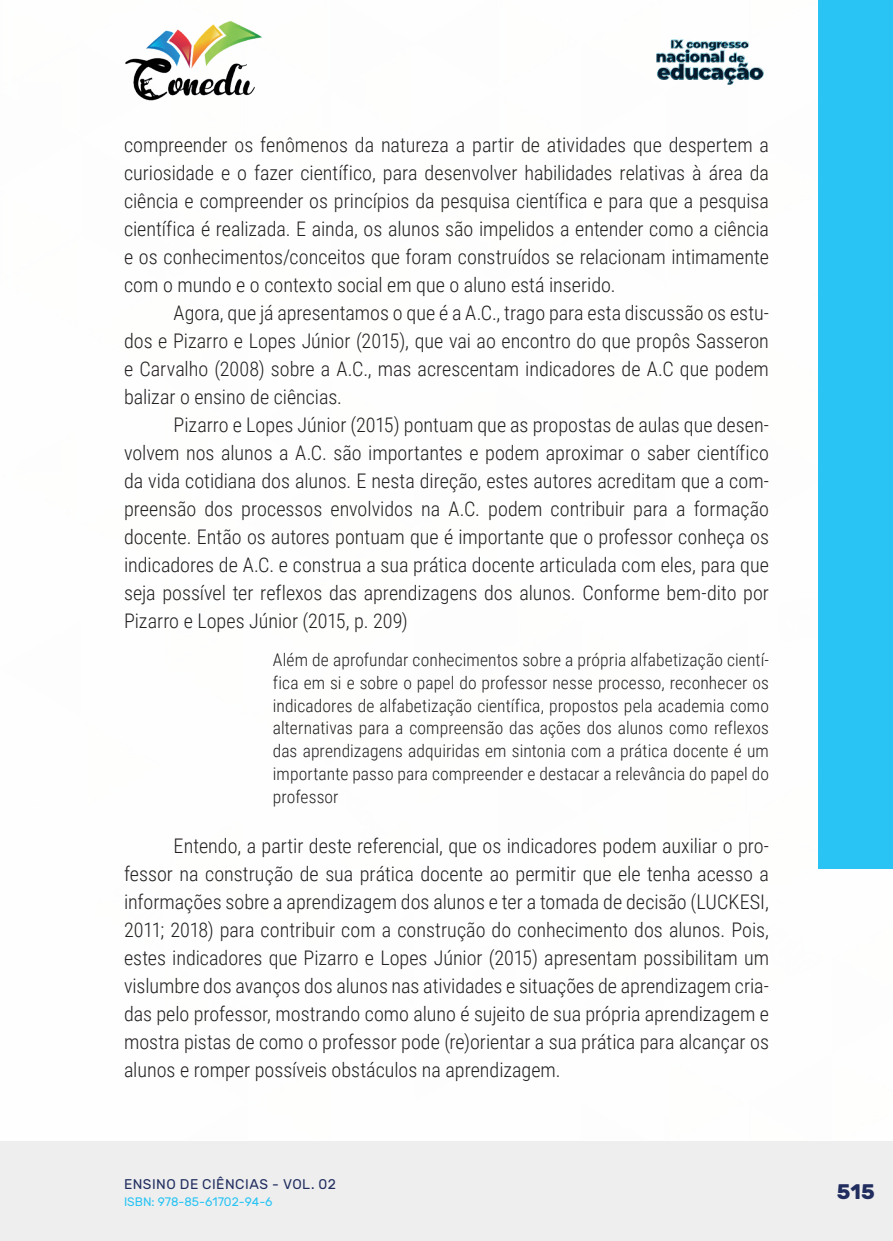
<style>
.page{position:relative;width:893px;height:1241px;background:#fff}
.page>*{position:absolute;margin:0;border:0;box-sizing:border-box;transform-origin:0 0}
.t1{font:700 21px "Rubik";color:#202d5e}
._9_CORPO{font:300 20.12px/28px "Roboto Condensed";color:#231f20;text-align:justify}
._16_CITACAO{font:300 17.5px/22.8px "Roboto Condensed";letter-spacing:.005em;color:#231f20;text-align:justify}
.t2{font:14px "Rubik";letter-spacing:.035em;color:#202d5e}
.t3{font:12.25px "Rubik";color:#29c4f3}
</style>
<div class="page">
<div style="left:0;top:1141px;width:893px;height:99px;background:#eeeeef"></div>
<div style="left:819px;top:0;width:74px;height:868px;background:#29c4f3"></div>
<img style="left:125px;top:20px;width:137px;height:81px">
<img style="left:656px;top:39px;width:108px;height:46px">
<p class="_9_CORPO" style="left:124px;top:130px;width:646px">compreender os fenômenos da natureza a partir de atividades que despertem a curiosidade e o fazer científico, para desenvolver habilidades relativas à área da ciência e compreender os princípios da pesquisa científica e para que a pesquisa científica é realizada. E ainda, os alunos são impelidos a entender como a ciência e os conhecimentos/conceitos que foram construídos se relacionam intimamente com o mundo e o contexto social em que o aluno está inserido.</p>
<p class="_9_CORPO" style="left:124px;top:298px;width:646px;text-indent:50px">Agora, que já apresentamos o que é a A.C., trago para esta discussão os estu&shy;dos e Pizarro e Lopes Júnior (2015), que vai ao encontro do que propôs Sasseron e Carvalho (2008) sobre a A.C., mas acrescentam indicadores de A.C que podem balizar o ensino de ciências.</p>
<p class="_9_CORPO" style="left:124px;top:410px;width:646px;text-indent:50px">Pizarro e Lopes Júnior (2015) pontuam que as propostas de aulas que desen&shy;volvem nos alunos a A.C. são importantes e podem aproximar o saber científico da vida cotidiana dos alunos. E nesta direção, estes autores acreditam que a com&shy;preensão dos processos envolvidos na A.C. podem contribuir para a formação docente. Então os autores pontuam que é importante que o professor conheça os indicadores de A.C. e construa a sua prática docente articulada com eles, para que seja possível ter reflexos das aprendizagens dos alunos. Conforme bem-dito por Pizarro e Lopes Júnior (2015, p. 209)</p>
<p class="_16_CITACAO" style="left:273px;top:647px;width:498px">Além de aprofundar conhecimentos sobre a própria alfabetização cientí&shy;fica em si e sobre o papel do professor nesse processo, reconhecer os indicadores de alfabetização científica, propostos pela academia como alternativas para a compreensão das ações dos alunos como reflexos das aprendizagens adquiridas em sintonia com a prática docente é um importante passo para compreender e destacar a relevância do papel do professor</p>
<p class="_9_CORPO" style="left:124px;top:830px;width:646px;text-indent:50px">Entendo, a partir deste referencial, que os indicadores podem auxiliar o pro&shy;fessor na construção de sua prática docente ao permitir que ele tenha acesso a informações sobre a aprendizagem dos alunos e ter a tomada de decisão (LUCKESI, 2011; 2018) para contribuir com a construção do conhecimento dos alunos. Pois, estes indicadores que Pizarro e Lopes Júnior (2015) apresentam possibilitam um vislumbre dos avanços dos alunos nas atividades e situações de aprendizagem cria&shy;das pelo professor, mostrando como aluno é sujeito de sua própria aprendizagem e mostra pistas de como o professor pode (re)orientar a sua prática para alcançar os alunos e romper possíveis obstáculos na aprendizagem.</p>
<p class="t2" style="left:124px;top:1175px;width:213px">ENSINO DE CIÊNCIAS - VOL. 02</p>
<p class="t3" style="left:124px;top:1194px;width:150px">ISBN: 978-85-61702-94-6</p>
<p class="t1" style="left:837px;top:1179px;width:40px">515</p>
</div>
